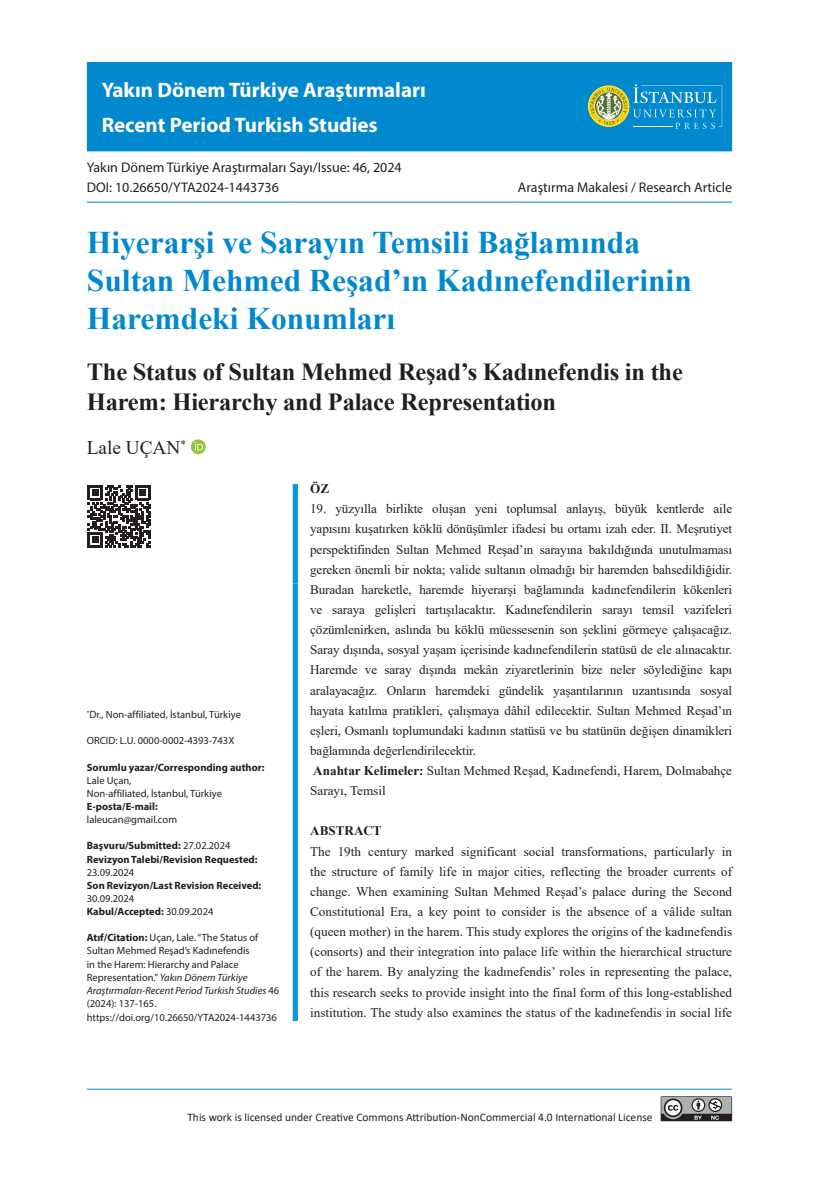
<style>
.page{position:relative;width:819px;height:1191px;background:#fff}
.page>*{position:absolute;margin:0;border:0;box-sizing:border-box;transform-origin:0 0}
.Ana_baslik_ENG{font:700 31.5px/37.8px "Times New Roman";color:#0089cf}
.Ana_baslik_TR{font:700 24.5px/29.4px "Times New Roman";letter-spacing:-.01em;color:#231f20}
.t1{font:700 21px "Myriad Pro";color:#fff}
.Yazarlar{font:19.25px "Times New Roman";color:#231f20}
.t2{font:14px "Myriad Pro";color:#231f20}
.t3{font:13.12px/20.1px "Times New Roman";color:#231f20;text-align:justify}
.t4{font:700 13.12px "Times New Roman";color:#231f20}
.t5{font:11.55px "Calibri";color:#231f20}
.t6{font:10.5px/13.1px "Myriad Pro";color:#231f20}
.t7{font:700 10.5px/13.1px "Myriad Pro";color:#231f20}
.s1{font-weight:700}
.s2{font-weight:400}
.s3{font-style:italic}
</style>
<div class="page">
<div style="left:87px;top:62px;width:645px;height:89px;background:#0089cf"></div>
<div style="left:293px;top:583px;width:5px;height:438px;background:#0e98d7"></div>
<div style="left:293px;top:484px;width:5px;height:99px;background:#0e98d7"></div>
<hr style="left:87px;top:202px;width:208px;height:1px;background:#0089cf">
<hr style="left:295px;top:202px;width:218px;height:1px;background:#0089cf">
<hr style="left:513px;top:202px;width:219px;height:1px;background:#0089cf">
<svg style="left:588px;top:84px;width:134px;height:45px;background:#429eb6"></svg>
<svg style="left:191px;top:439px;width:15px;height:15px"></svg>
<svg style="left:195px;top:442px;width:8px;height:8px"></svg>
<svg style="left:88px;top:485px;width:62px;height:62px"></svg>
<hr style="left:87px;top:1088px;width:645px;height:1px;background:#0089cf">
<svg style="left:660px;top:1096px;width:72px;height:25px;background:#828482"></svg>
<p class="t1" style="left:102px;top:76px;width:325px">Yakın Dönem Türkiye Araştırmaları</p>
<p class="t1" style="left:102px;top:111px;width:277px">Recent Period Turkish Studies</p>
<p class="t2" style="left:87px;top:158px;width:316px">Yakın Dönem Türkiye Araştırmaları Sayı/Issue: 46, 2024</p>
<p class="t2" style="left:87px;top:179px;width:193px">DOI: 10.26650/YTA2024-1443736</p>
<p class="t2" style="left:518px;top:179px;width:216px">Araştırma Makalesi / Research Article</p>
<p class="Ana_baslik_ENG" style="left:87px;top:223px;width:606px">Hiyerarşi ve Sarayın Temsili Bağlamında<br>Sultan Mehmed Reşad’ın Kadınefendilerinin<br>Haremdeki Konumları</p>
<p class="Ana_baslik_TR" style="left:87px;top:356px;width:597px">The Status of Sultan Mehmed Reşad’s Kadınefendis in the<br>Harem: Hierarchy and Palace Representation</p>
<p class="Yazarlar" style="left:87px;top:434px;width:101px">Lale UÇAN<sup>*</sup></p>
<p class="t6" style="left:87px;top:708px;width:156px"><sup>*</sup>Dr., Non-affiliated, İstanbul, Türkiye</p>
<p class="t6" style="left:87px;top:734px;width:149px">ORCID: L.U. 0000-0002-4393-743X</p>
<p class="t7" style="left:87px;top:760px;width:179px">Sorumlu yazar/Corresponding author:</p>
<p class="t6" style="left:87px;top:773px;width:46px">Lale Uçan,</p>
<p class="t6" style="left:87px;top:786px;width:137px">Non-affiliated, İstanbul, Türkiye</p>
<p class="t6" style="left:87px;top:800px;width:92px"><span class="s1">E-posta/E-mail: </span>laleucan@gmail.com</p>
<p class="t7" style="left:87px;top:839px;width:145px">Başvuru/Submitted: <span class="s2">27.02.2024</span></p>
<p class="t7" style="left:87px;top:852px;width:172px">Revizyon Talebi/Revision Requested:<br><span class="s2">23.09.2024</span></p>
<p class="t7" style="left:87px;top:878px;width:176px">Son Revizyon/Last Revision Received:<br><span class="s2">30.09.2024</span></p>
<p class="t7" style="left:87px;top:904px;width:128px">Kabul/Accepted: <span class="s2">30.09.2024</span></p>
<p class="t6" style="left:87px;top:931px;width:194px"><span class="s1">Atıf/Citation:</span> Uçan, Lale. “The Status of Sultan Mehmed Reşad’s Kadınefendis<br>in the Harem: Hierarchy and Palace Representation.” <span class="s3">Yakın Dönem Türkiye Araştırmaları-Recent Period Turkish Studies</span> 46 (2024): 137-165.</p>
<p class="t6" style="left:87px;top:1010px;width:191px">https://doi.org/10.26650/YTA2024-1443736</p>
<p class="t4" style="left:310px;top:479px;width:20px">ÖZ</p>
<p class="t3" style="left:310px;top:498px;width:423px">19. yüzyılla birlikte oluşan yeni toplumsal anlayış, büyük kentlerde aile yapısını kuşatırken köklü dönüşümler ifadesi bu ortamı izah eder. II. Meşrutiyet perspektifinden Sultan Mehmed Reşad’ın sarayına bakıldığında unutulmaması gereken önemli bir nokta; valide sultanın olmadığı bir haremden bahsedildiğidir.<br>Buradan hareketle, haremde hiyerarşi bağlamında kadınefendilerin kökenleri ve saraya gelişleri tartışılacaktır. Kadınefendilerin sarayı temsil vazifeleri çözümlenirken, aslında bu köklü müessesenin son şeklini görmeye çalışacağız.<br>Saray dışında, sosyal yaşam içerisinde kadınefendilerin statüsü de ele alınacaktır.<br>Haremde ve saray dışında mekân ziyaretlerinin bize neler söylediğine kapı aralayacağız. Onların haremdeki gündelik yaşantılarının uzantısında sosyal hayata katılma pratikleri, çalışmaya dâhil edilecektir. Sultan Mehmed Reşad’ın eşleri, Osmanlı toplumundaki kadının statüsü ve bu statünün değişen dinamikleri bağlamında değerlendirilecektir.</p>
<p class="t3" style="left:310px;top:760px;width:423px"><span class="s1">Anahtar Kelimeler:</span> Sultan Mehmed Reşad, Kadınefendi, Harem, Dolmabahçe<br>Sarayı, Temsil</p>
<p class="t4" style="left:310px;top:821px;width:73px">ABSTRACT</p>
<p class="t3" style="left:310px;top:840px;width:423px">The 19th century marked significant social transformations, particularly in the structure of family life in major cities, reflecting the broader currents of change. When examining Sultan Mehmed Reşad’s palace during the Second Constitutional Era, a key point to consider is the absence of a vâlide sultan (queen mother) in the harem. This study explores the origins of the kadınefendis (consorts) and their integration into palace life within the hierarchical structure of the harem. By analyzing the kadınefendis’ roles in representing the palace, this research seeks to provide insight into the final form of this long-established institution. The study also examines the status of the kadınefendis in social life</p>
<p class="t5" style="left:187px;top:1109px;width:466px">This work is licensed under Creative Commons Attribution-NonCommercial 4.0 International License</p>
</div>
